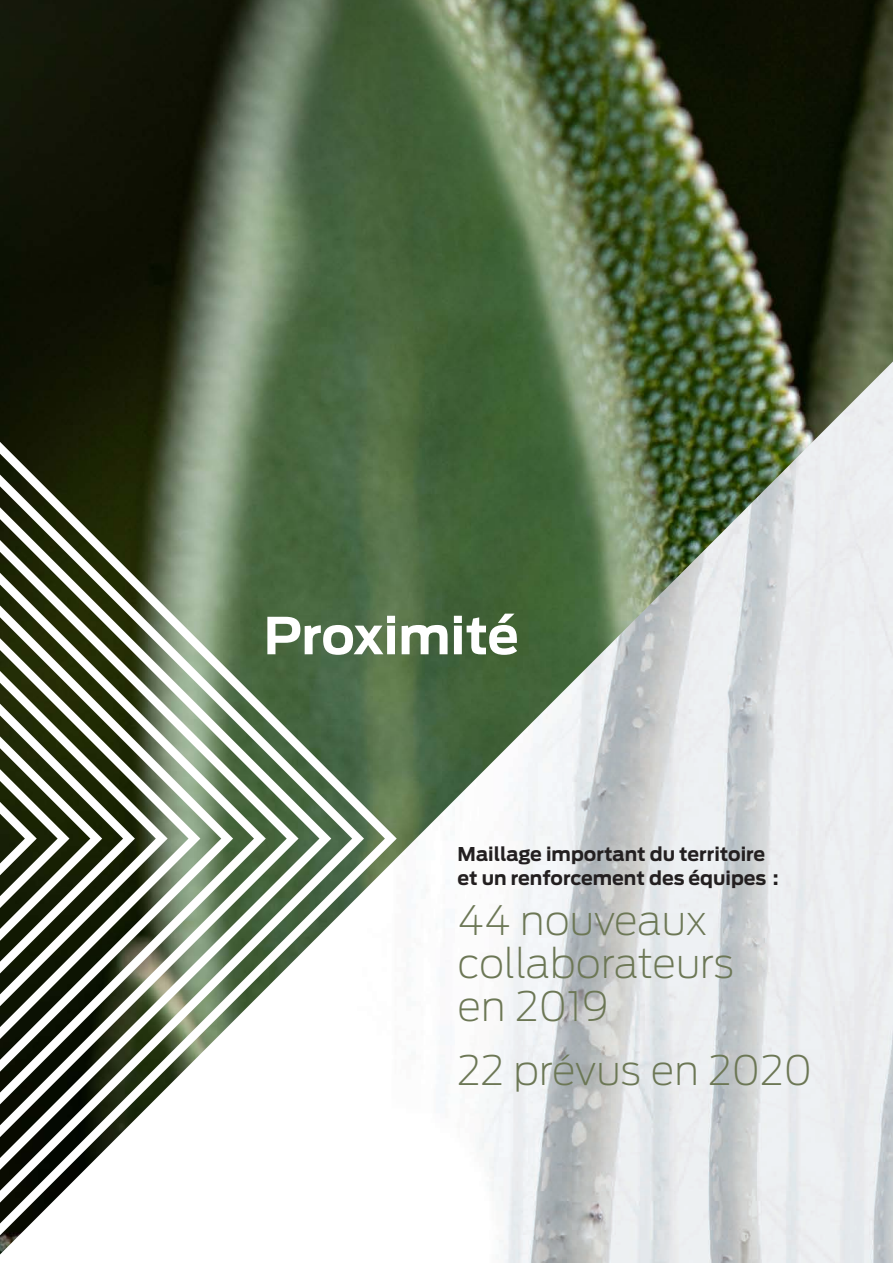
<style>
.page{position:relative;width:893px;height:1263px;background:#fff}
.page>*{position:absolute;margin:0;border:0;box-sizing:border-box;transform-origin:0 0}
.titre_gauche_big{font:700 50.7px "Antenna";letter-spacing:-.005em;color:#fff}
.phrase_gras_intro{font:200 40.35px/42.8px "Antenna";color:#6c7755}
.phrase_gras_intro-2{font:700 18.9px/24px "Antenna";color:#231f20}
</style>
<div class="page">
<img style="left:0;top:0;width:893px;height:1254px">
<svg style="left:0;top:442px;width:397px;height:793px"></svg>
<svg style="left:0;top:475px;width:364px;height:727px"></svg>
<svg style="left:0;top:507px;width:331px;height:663px"></svg>
<svg style="left:0;top:540px;width:299px;height:597px"></svg>
<svg style="left:0;top:573px;width:266px;height:531px"></svg>
<svg style="left:0;top:605px;width:233px;height:467px"></svg>
<svg style="left:0;top:638px;width:200px;height:401px"></svg>
<svg style="left:0;top:671px;width:168px;height:335px"></svg>
<svg style="left:0;top:704px;width:135px;height:269px"></svg>
<p class="titre_gauche_big" style="left:264px;top:606px;width:257px">Proximité</p>
<p class="phrase_gras_intro-2" style="left:458px;top:842px;width:323px">Maillage important du territoire et un renforcement des équipes :</p>
<p class="phrase_gras_intro" style="left:458px;top:899px;width:278px">44 nouveaux collaborateurs en 2019</p>
<p class="phrase_gras_intro" style="left:458px;top:1049px;width:356px">22 prévus en 2020</p>
</div>
